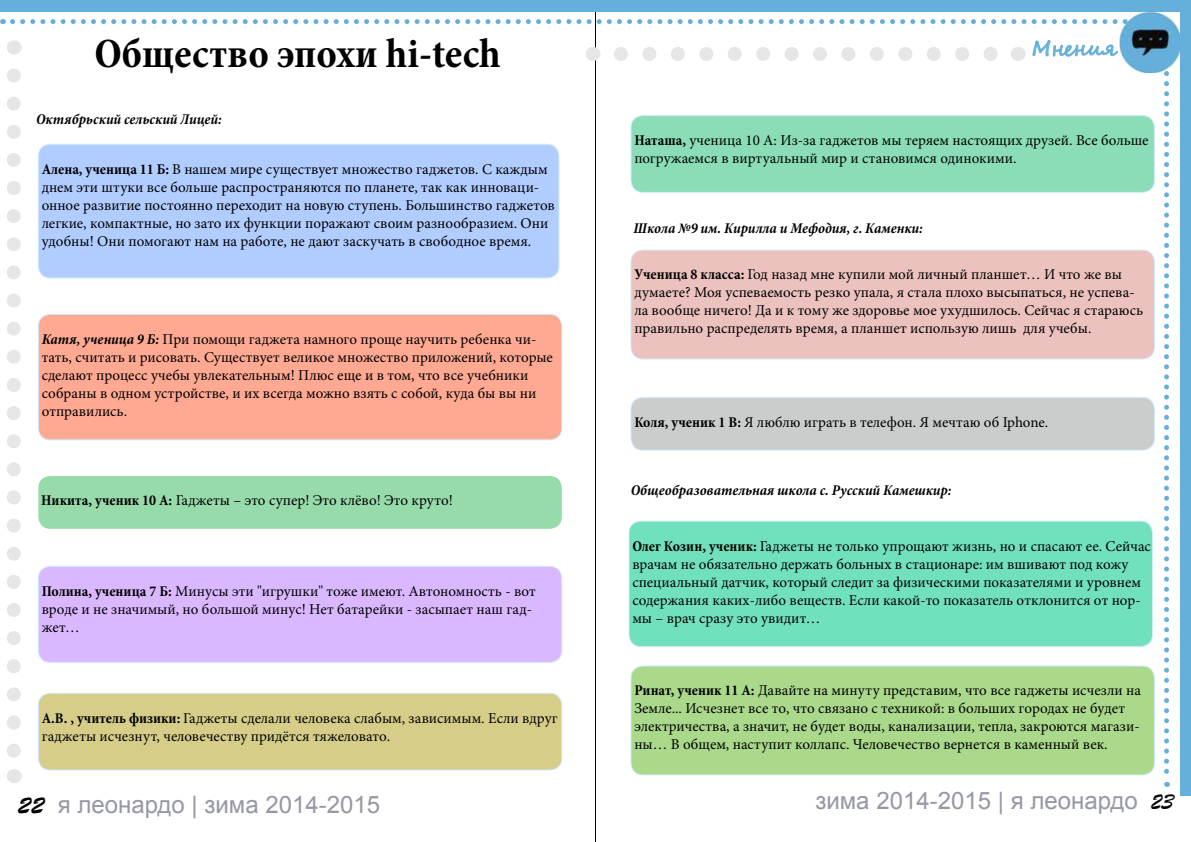
<style>
.page{position:relative;width:1191px;height:842px;background:#fff}
.page>*{position:absolute;margin:0;border:0;box-sizing:border-box;transform-origin:0 0}
.t1{font:700 condensed 42px "Minion Pro";color:#000}
.t2{font:24px "Arial";color:#9698a4}
.t3{font:20px "Segoe Script";color:#65afdc}
.t4{font:15px/18px "Minion Pro";color:#000}
.t5{font:italic 700 condensed 15px "Minion Pro";color:#000}
.s1{font-weight:700;font-stretch:condensed}
.s2{font-weight:700;font-style:italic;font-stretch:condensed}
.s3{font-family:"Brush Script Std";color:#000}
.s4{font-family:"Brush Script";color:#000}
</style>
<div class="page">
<hr style="left:595px;top:0;width:1px;height:842px;background:#000">
<img style="left:1119px;top:12px;width:61px;height:61px">
<svg style="left:1164px;top:73px;width:5px;height:714px"></svg>
<svg style="left:13px;top:19px;width:1122px;height:5px"></svg>
<div style="left:1180px;top:8px;width:10px;height:788px;background:#65afdc"></div>
<div style="left:0;top:1px;width:1190px;height:11px;background:#65afdc"></div>
<svg style="left:1032px;top:40px;width:86px;height:17px"></svg>
<div style="left:38px;top:144px;width:521px;height:134px;background:#b1ccff;border-radius:12px"></div>
<div style="left:38px;top:144px;width:521px;height:135px;border:1px solid #d0ebff;border-radius:12px"></div>
<div style="left:38px;top:314px;width:524px;height:126px;background:#ffa892;border-radius:12px"></div>
<div style="left:38px;top:314px;width:524px;height:126px;border:1px solid #d0ebff;border-radius:12px"></div>
<div style="left:38px;top:476px;width:524px;height:53px;background:#98dbaa;border-radius:12px"></div>
<div style="left:631px;top:397px;width:523px;height:53px;background:#cacdcb;border-radius:12px"></div>
<div style="left:630px;top:397px;width:525px;height:54px;border:1px solid #d0ebff;border-radius:12px"></div>
<div style="left:631px;top:666px;width:523px;height:109px;background:#abd98b;border-radius:12px"></div>
<div style="left:630px;top:665px;width:525px;height:110px;border:1px solid #d0ebff;border-radius:12px"></div>
<div style="left:38px;top:566px;width:524px;height:96px;background:#dab8ff;border-radius:12px"></div>
<div style="left:38px;top:566px;width:524px;height:97px;border:1px solid #d0ebff;border-radius:12px"></div>
<div style="left:38px;top:693px;width:524px;height:77px;background:#d6cd89;border-radius:12px"></div>
<div style="left:38px;top:693px;width:524px;height:77px;border:1px solid #d0ebff;border-radius:12px"></div>
<div style="left:631px;top:116px;width:523px;height:76px;background:#8addb7;border-radius:12px"></div>
<div style="left:630px;top:115px;width:525px;height:78px;border:1px solid #d0ebff;border-radius:12px"></div>
<div style="left:631px;top:250px;width:523px;height:109px;background:#ebc2bd;border-radius:12px"></div>
<div style="left:630px;top:250px;width:525px;height:109px;border:1px solid #d0ebff;border-radius:12px"></div>
<div style="left:629px;top:521px;width:523px;height:126px;background:#71e0bd;border-radius:12px"></div>
<div style="left:628px;top:521px;width:525px;height:126px;border:1px solid #d0ebff;border-radius:12px"></div>
<svg style="left:621px;top:47px;width:377px;height:14px"></svg>
<svg style="left:592px;top:47px;width:1px;height:14px"></svg>
<svg style="left:1017px;top:47px;width:1px;height:14px"></svg>
<svg style="left:7px;top:75px;width:14px;height:683px"></svg>
<svg style="left:14px;top:40px;width:1px;height:14px"></svg>
<svg style="left:14px;top:769px;width:1px;height:14px"></svg>
<h1 class="t1" style="left:94px;top:24px;width:408px">Общество эпохи hi-tech</h1>
<p class="t5" style="left:36px;top:108px;width:187px">Октябрьский сельский Лицей:</p>
<p class="t4" style="left:42px;top:160px;width:515px"><span class="s1">Алена, ученица 11 Б:</span> В нашем мире существует множество гаджетов. С каждым днем эти штуки все больше распространяются по планете, так как инноваци&shy;онное развитие постоянно переходит на новую ступень. Большинство гаджетов легкие, компактные, но зато их функции поражают своим разнообразием. Они удобны! Они помогают нам на работе, не дают заскучать в свободное время.</p>
<p class="t4" style="left:42px;top:330px;width:513px"><span class="s2">Катя, ученица 9 Б:</span> При помощи гаджета намного проще научить ребенка чи&shy;тать, считать и рисовать. Существует великое множество приложений, которые сделают процесс учебы увлекательным! Плюс еще и в том, что все учебники собраны в одном устройстве, и их всегда можно взять с собой, куда бы вы ни отправились.</p>
<p class="t4" style="left:41px;top:491px;width:413px"><span class="s1">Никита, ученик 10 А:</span> Гаджеты – это супер! Это клёво! Это круто!</p>
<p class="t4" style="left:42px;top:582px;width:496px"><span class="s1">Полина, ученица 7 Б:</span> Минусы эти "игрушки" тоже имеют. Автономность - вот вроде и не значимый, но большой минус! Нет батарейки - засыпает наш гад&shy;жет…</p>
<p class="t4" style="left:42px;top:709px;width:517px"><span class="s1">А.В. , учитель физики:</span> Гаджеты сделали человека слабым, зависимым. Если вдруг гаджеты исчезнут, человечеству придётся тяжеловато.</p>
<h3 class="t3" style="left:1032px;top:32px;width:86px">Мнения</h3>
<p class="t4" style="left:634px;top:131px;width:516px"><span class="s1">Наташа,</span> ученица 10 А: Из-за гаджетов мы теряем настоящих друзей. Все больше погружаемся в виртуальный мир и становимся одинокими.</p>
<p class="t5" style="left:633px;top:218px;width:291px">Школа №9 им. Кирилла и Мефодия, г. Каменки:</p>
<p class="t4" style="left:634px;top:266px;width:510px"><span class="s1">Ученица 8 класса:</span> Год назад мне купили мой личный планшет… И что же вы думаете? Моя успеваемость резко упала, я стала плохо высыпаться, не успева&shy;ла вообще ничего! Да и к тому же здоровье мое ухудшилось. Сейчас я стараюсь правильно распределять время, а планшет использую лишь для учебы.</p>
<p class="t4" style="left:634px;top:413px;width:415px"><span class="s1">Коля, ученик 1 В:</span> Я люблю играть в телефон. Я мечтаю об Iphone.</p>
<p class="t5" style="left:631px;top:480px;width:322px">Общеобразовательная школа с. Русский Камешкир:</p>
<p class="t4" style="left:632px;top:537px;width:520px"><span class="s1">Олег Козин, ученик:</span> Гаджеты не только упрощают жизнь, но и спасают ее. Сейчас врачам не обязательно держать больных в стационаре: им вшивают под кожу специальный датчик, который следит за физическими показателями и уровнем содержания каких-либо веществ. Если какой-то показатель отклонится от нор&shy;мы – врач сразу это увидит…</p>
<p class="t4" style="left:634px;top:682px;width:508px"><span class="s1">Ринат, ученик 11 А:</span> Давайте на минуту представим, что все гаджеты исчезли на Земле... Исчезнет все то, что связано с техникой: в больших городах не будет электричества, а значит, не будет воды, канализации, тепла, закроются магази&shy;ны… В общем, наступит коллапс. Человечество вернется в каменный век.</p>
<h2 class="t2" style="left:17px;top:789px;width:365px"><span class="s3">22</span> я леонардо | зима 2014-2015</h2>
<h2 class="t2" style="left:815px;top:785px;width:360px">зима 2014-2015 | я леонардо <span class="s4">23</span></h2>
</div>
